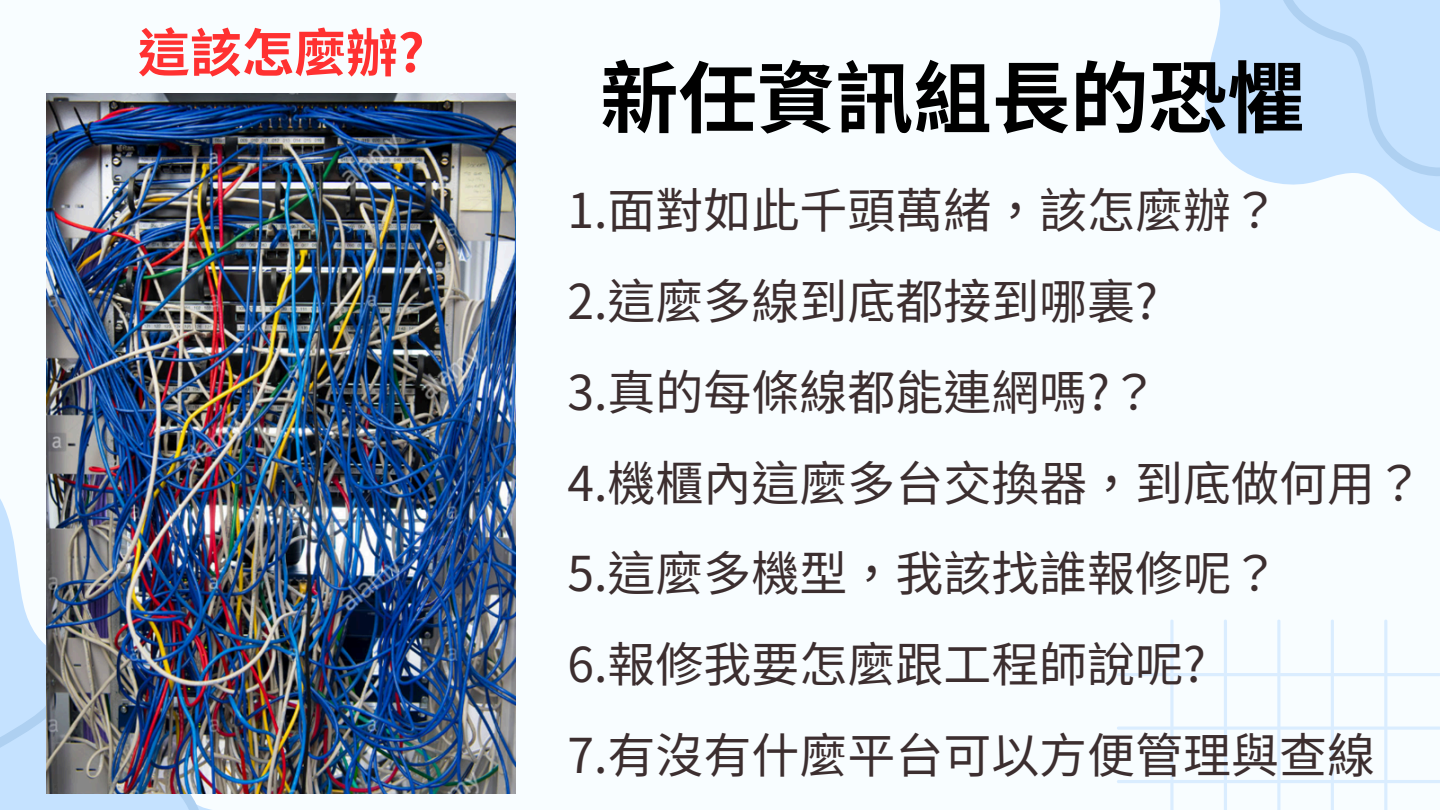
<style>
.page{position:relative;width:1440px;height:810px;background:#f8fdff}
.page>*{position:absolute;margin:0;border:0;box-sizing:border-box;transform-origin:0 0}
.t1{font:700 78.4px "Noto Sans TC";color:#000}
.t2{font:700 52px "Noto Sans TC";color:#ff3131}
.t3{font:48px "Noto Sans TC";color:#3c2e2f}
</style>
<div class="page">
<svg style="left:1204px;top:0;width:236px;height:232px"></svg>
<svg style="left:1236px;top:0;width:204px;height:212px;background:#cae4fe"></svg>
<svg style="left:0;top:520px;width:212px;height:290px;fill:#c5e2ff"></svg>
<svg style="left:1117px;top:620px;width:323px;height:190px"></svg>
<img style="left:46px;top:93px;width:470px;height:701px">
<p class="t2" style="left:138px;top:12px;width:288px">這該怎麼辦?</p>
<p class="t1" style="left:600px;top:36px;width:707px">新任資訊組長的恐懼</p>
<p class="t3" style="left:567px;top:173px;width:713px">1.面對如此千頭萬緒，該怎麼辦？</p>
<p class="t3" style="left:567px;top:263px;width:592px">2.這麼多線到底都接到哪裏?</p>
<p class="t3" style="left:567px;top:354px;width:592px">3.真的每條線都能連網嗎?？</p>
<p class="t3" style="left:567px;top:445px;width:857px">4.機櫃內這麼多台交換器，到底做何用？</p>
<h1 class="t3" style="left:567px;top:536px;width:713px">5.這麼多機型，我該找誰報修呢？</h1>
<p class="t3" style="left:567px;top:626px;width:640px">6.報修我要怎麼跟工程師說呢?</p>
<p class="t3" style="left:567px;top:717px;width:809px">7.有沒有什麼平台可以方便管理與查線</p>
</div>
